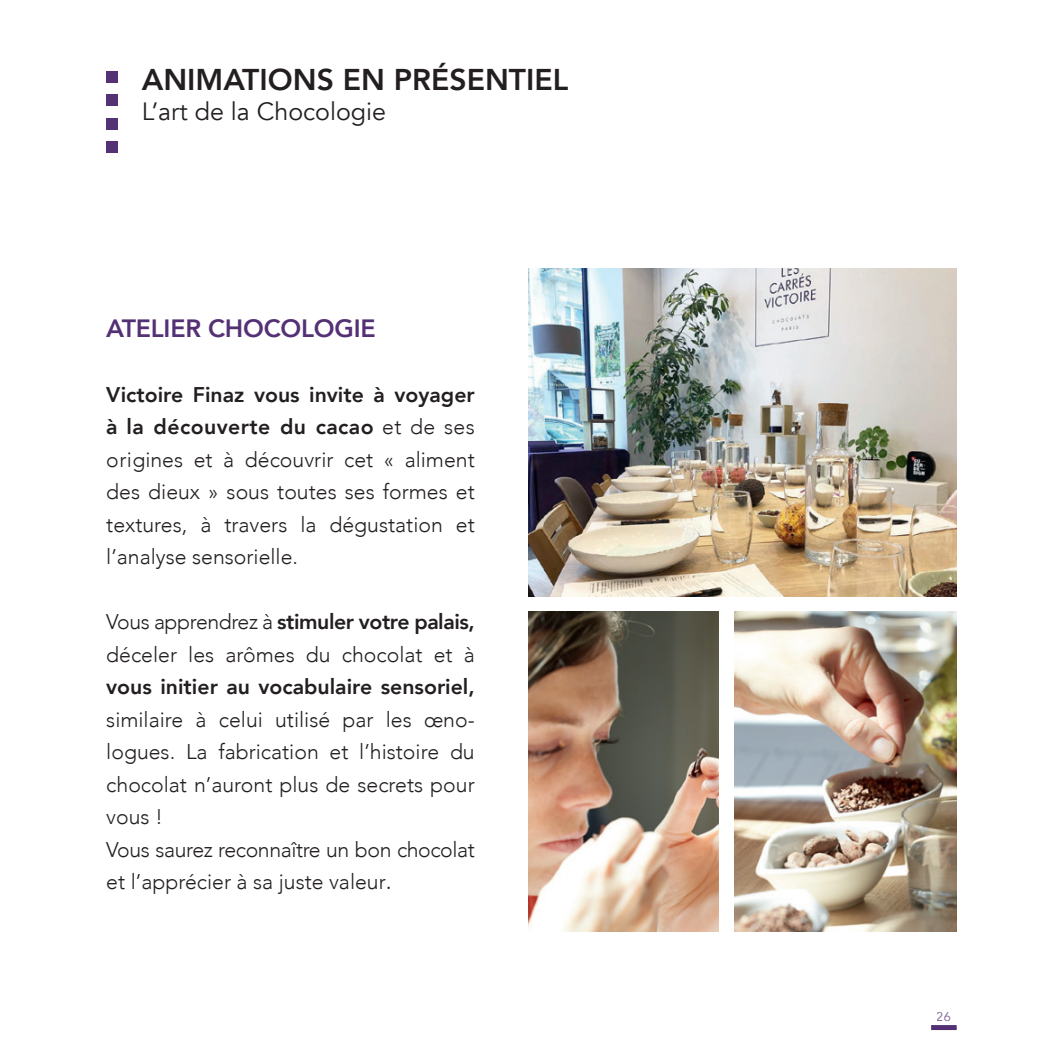
<style>
.page{position:relative;width:1063px;height:1063px;background:#fff}
.page>*{position:absolute;margin:0;border:0;box-sizing:border-box;transform-origin:0 0}
.t1{font:800 30px "Avenir";color:#231f20}
.t2{font:25px "Avenir";color:#231f20}
.t3{font:800 25px "Avenir";letter-spacing:-.01em;color:#543175}
.t4{font:300 21.25px/32.5px "Avenir";color:#231f20;text-align:justify}
.t5{font:300 21.25px/32.5px "Avenir";letter-spacing:-.02em;color:#231f20}
.t6{font:12.75px "Avenir";color:#543175}
.s1{font-weight:800}
.s2{font-weight:400}
</style>
<div class="page">
<div style="left:931px;top:1025px;width:26px;height:5px;background:#543175"></div>
<div style="left:106px;top:71px;width:12px;height:12px;background:#543175"></div>
<div style="left:106px;top:94px;width:12px;height:12px;background:#543175"></div>
<div style="left:106px;top:118px;width:12px;height:11px;background:#543175"></div>
<div style="left:106px;top:141px;width:12px;height:12px;background:#543175"></div>
<img style="left:529px;top:268px;width:427px;height:328px">
<img style="left:734px;top:612px;width:222px;height:319px">
<img style="left:529px;top:612px;width:190px;height:319px">
<p class="t1" style="left:142px;top:56px;width:428px">ANIMATIONS EN PRÉSENTIEL</p>
<p class="t2" style="left:142px;top:97px;width:246px">L’art de la Chocologie</p>
<p class="t3" style="left:106px;top:309px;width:271px">ATELIER CHOCOLOGIE</p>
<p class="t4" style="left:106px;top:378px;width:370px"><span class="s1">Victoire Finaz vous invite à voyager à la découverte du cacao</span> et de ses origines et à découvrir cet « aliment des dieux » sous toutes ses formes et textures, à travers la dégustation et l’analyse sensorielle.</p>
<p class="t4" style="left:106px;top:606px;width:370px">Vous apprendrez à <span class="s1">stimuler votre palais, </span>déceler les arômes du chocolat et à <span class="s1">vous initier au vocabulaire sensoriel, </span>similaire à celui utilisé par les œno&shy;logues. La fabrication et l’histoire du chocolat n’auront plus de secrets pour vous !</p>
<p class="t5" style="left:106px;top:833px;width:370px">Vous saurez reconnaître un bon chocolat et l’apprécier à sa juste valeur<span class="s2">.</span></p>
<p class="t6" style="left:937px;top:1006px;width:16px">26</p>
</div>
